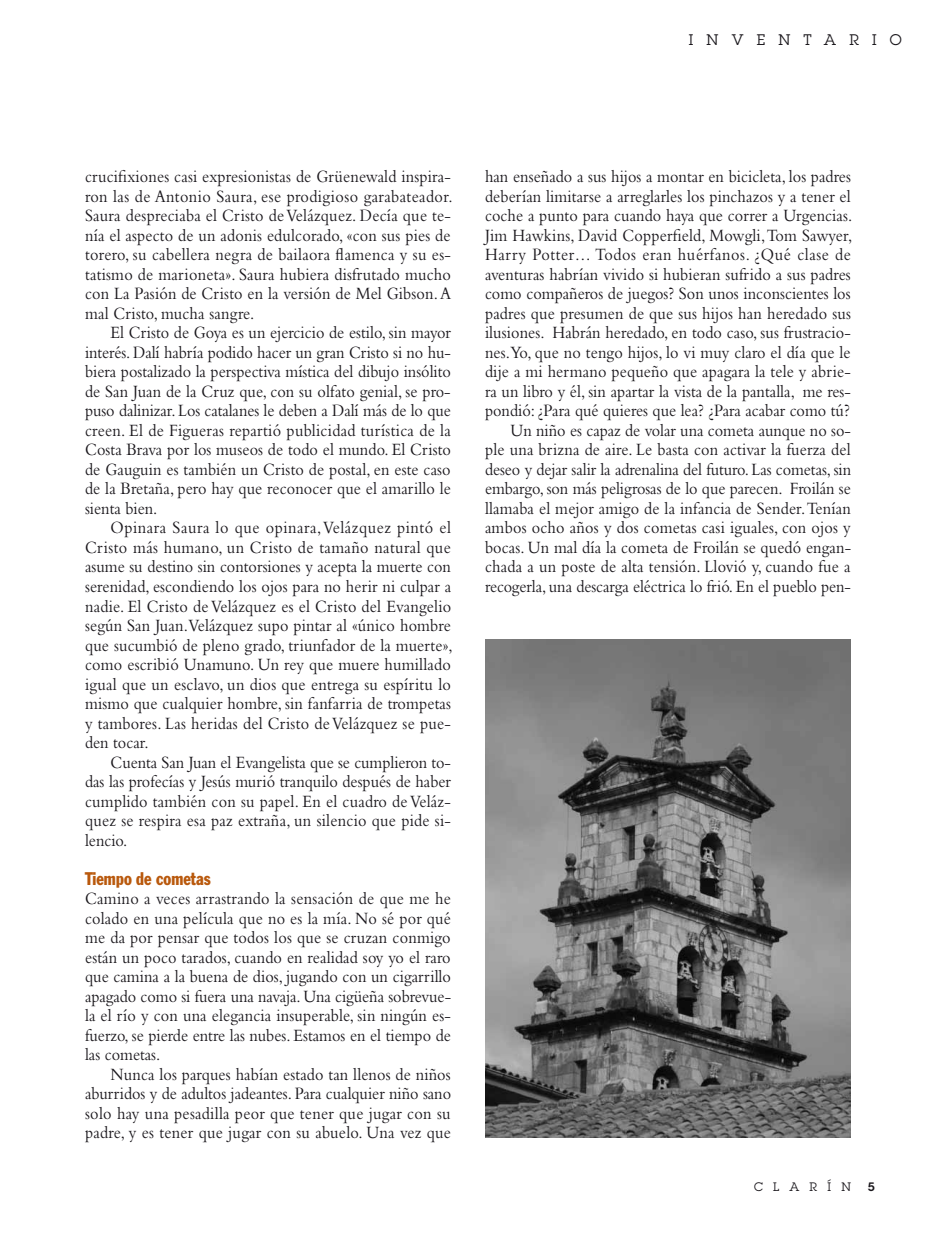
<style>
.page{position:relative;width:936px;height:1234px;background:#fff}
.page>*{position:absolute;margin:0;border:0;box-sizing:border-box;transform-origin:0 0}
.t1{font:18px/19.5px "Bembo Std";letter-spacing:.01em;color:#1a171c;text-align:justify;scale:.9 1}
.t2{font:condensed 18px "Franklin Gothic Std";color:#b9590d;scale:.9 1}
.t3{font:15px "Lubalin Graph Std";letter-spacing:.88em;color:#1a171c}
.t4{font:12px "Lubalin Graph Std";letter-spacing:.85em;color:#1a171c}
.t5{font:600 12px "Lubalin Graph Std";color:#1a171c}
</style>
<div class="page">
<img style="left:485px;top:639px;width:365px;height:498px">
<p class="t3" style="left:688px;top:30px;width:214px">INVENTARIO</p>
<p class="t1" style="left:85px;top:166px;width:410px">crucifixiones casi expresionistas de Grüenewald inspira&shy;ron las de Antonio Saura, ese prodigioso garabateador.<br>Saura despreciaba el Cristo de Velázquez. Decía que te&shy;nía el aspecto de un adonis edulcorado, «con sus pies de torero, su cabellera negra de bailaora flamenca y su es&shy;tatismo de marioneta». Saura hubiera disfrutado mucho con La Pasión de Cristo en la versión de Mel Gibson. A mal Cristo, mucha sangre.</p>
<p class="t1" style="left:85px;top:322px;width:408px;text-indent:26px">El Cristo de Goya es un ejercicio de estilo, sin mayor interés. Dalí habría podido hacer un gran Cristo si no hu&shy;biera postalizado la perspectiva mística del dibujo insólito de San Juan de la Cruz que, con su olfato genial, se pro&shy;puso dalinizar. Los catalanes le deben a Dalí más de lo que creen. El de Figueras repartió publicidad turística de la Costa Brava por los museos de todo el mundo. El Cristo de Gauguin es también un Cristo de postal, en este caso de la Bretaña, pero hay que reconocer que el amarillo le sienta bien.</p>
<p class="t1" style="left:85px;top:517px;width:410px;text-indent:26px">Opinara Saura lo que opinara, Velázquez pintó el Cristo más humano, un Cristo de tamaño natural que asume su destino sin contorsiones y acepta la muerte con serenidad, escondiendo los ojos para no herir ni culpar a nadie. El Cristo de Velázquez es el Cristo del Evangelio según San Juan. Velázquez supo pintar al «único hombre que sucumbió de pleno grado, triunfador de la muerte», como escribió Unamuno. Un rey que muere humillado igual que un esclavo, un dios que entrega su espíritu lo mismo que cualquier hombre, sin fanfarria de trompetas y tambores. Las heridas del Cristo de Velázquez se pue&shy;den tocar.</p>
<p class="t1" style="left:85px;top:751px;width:408px;text-indent:26px">Cuenta San Juan el Evangelista que se cumplieron to&shy;das las profecías y Jesús murió tranquilo después de haber cumplido también con su papel. En el cuadro de Veláz&shy;quez se respira esa paz extraña, un silencio que pide si&shy;lencio.</p>
<p class="t2" style="left:85px;top:867px;width:141px">Tiempo de cometas</p>
<p class="t1" style="left:85px;top:888px;width:408px">Camino a veces arrastrando la sensación de que me he colado en una película que no es la mía. No sé por qué me da por pensar que todos los que se cruzan conmigo están un poco tarados, cuando en realidad soy yo el raro que camina a la buena de dios, jugando con un cigarrillo apagado como si fuera una navaja. Una cigüeña sobrevue&shy;la el río y con una elegancia insuperable, sin ningún es&shy;fuerzo, se pierde entre las nubes. Estamos en el tiempo de las cometas.</p>
<p class="t1" style="left:85px;top:1063px;width:408px;text-indent:26px">Nunca los parques habían estado tan llenos de niños aburridos y de adultos jadeantes. Para cualquier niño sano solo hay una pesadilla peor que tener que jugar con su padre, y es tener que jugar con su abuelo. Una vez que</p>
<p class="t1" style="left:485px;top:166px;width:409px;text-align:right">han enseñado a sus hijos a montar en bicicleta, los padres deberían limitarse a arreglarles los pinchazos y a tener el coche a punto para cuando haya que correr a Urgencias.<br>Jim Hawkins, David Copperfield, Mowgli, Tom Sawyer, Harry Potter… Todos eran huérfanos. ¿Qué clase de aventuras habrían vivido si hubieran sufrido a sus padres como compañeros de juegos? Son unos inconscientes los padres que presumen de que sus hijos han heredado sus ilusiones. Habrán heredado, en todo caso, sus frustracio&shy;nes.Yo, que no tengo hijos, lo vi muy claro el día que le dije a mi hermano pequeño que apagara la tele y abrie&shy;ra un libro y él, sin apartar la vista de la pantalla, me res&shy;pondió: ¿Para qué quieres que lea? ¿Para acabar como tú?<br>Un niño es capaz de volar una cometa aunque no so-<br>ple una brizna de aire. Le basta con activar la fuerza del deseo y dejar salir la adrenalina del futuro. Las cometas, sin embargo, son más peligrosas de lo que parecen. Froilán se llamaba el mejor amigo de la infancia de Sender. Tenían ambos ocho años y dos cometas casi iguales, con ojos y bocas. Un mal día la cometa de Froilán se quedó engan&shy;chada a un poste de alta tensión. Llovió y, cuando fue a recogerla, una descarga eléctrica lo frió. En el pueblo pen-</p>
<p class="t4" style="left:754px;top:1179px;width:98px">CLARÍN</p>
<p class="t5" style="left:867px;top:1178px;width:8px">5</p>
</div>
